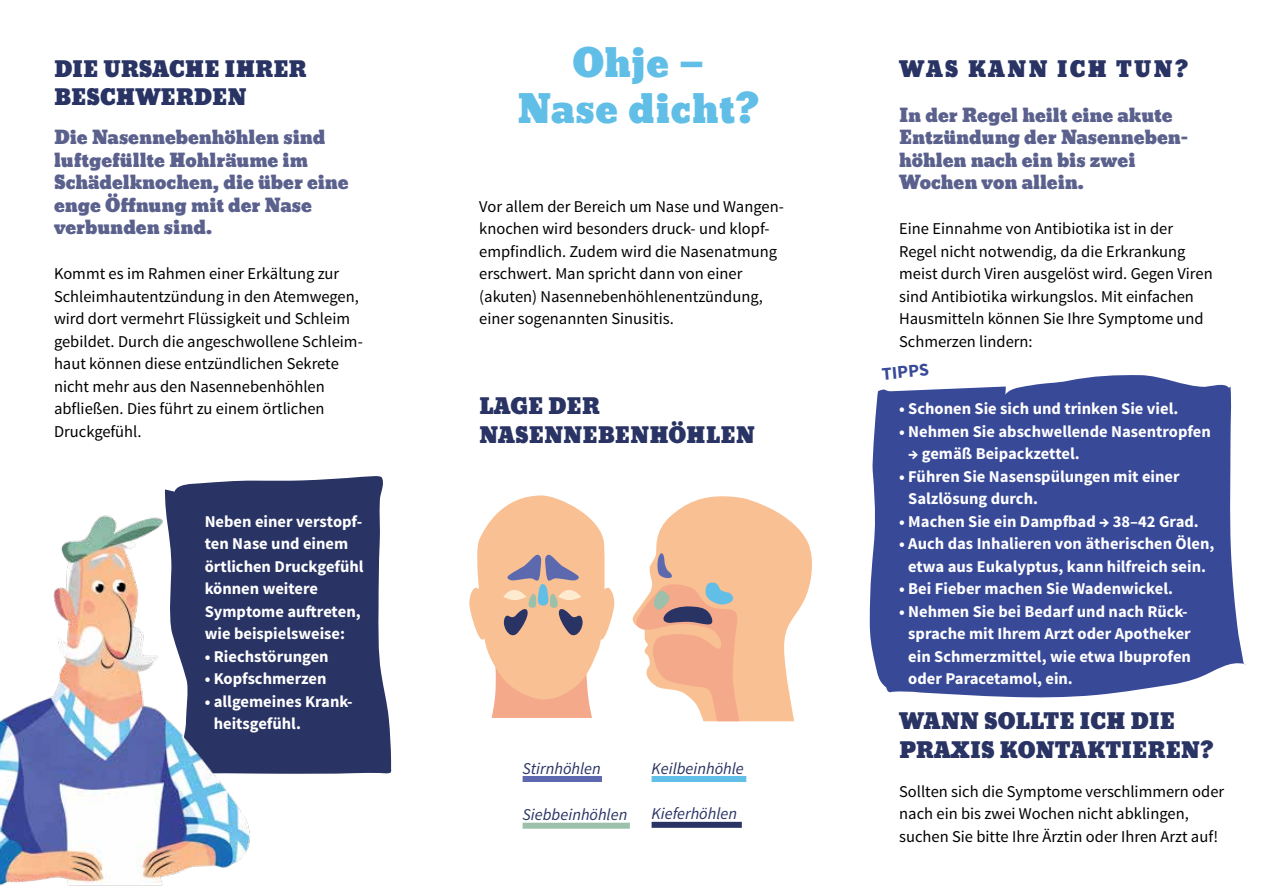
<style>
.page{position:relative;width:1263px;height:893px;background:#fff}
.page>*{position:absolute;margin:0;border:0;box-sizing:border-box;transform-origin:0 0}
.t1{font:37.5px/46.5px "Bevan";letter-spacing:.02em;color:#61bee6;text-align:center}
.t2{font:21px/28.5px "Bevan";color:#293364}
.t3{font:21px "Bevan";letter-spacing:.1em;color:#293364}
.t4{font:18px/22.5px "Bevan";color:#5b618d}
.t5{font:700 18px "Source Sans Pro";color:#384998}
.t6{font:16.5px/22.5px "Source Sans Pro";color:#000}
.t7{font:700 16.5px/22.5px "Source Sans Pro";color:#fff}
.t8{font:italic 16.5px "Source Sans Pro";color:#293364}
</style>
<div class="page">
<svg style="left:165px;top:476px;width:226px;height:298px;background:#3d4672"></svg>
<svg style="left:870px;top:375px;width:376px;height:323px;background:#4a5aa1"></svg>
<img style="left:0;top:495px;width:267px;height:391px">
<svg style="left:469px;top:495px;width:146px;height:223px"></svg>
<svg style="left:632px;top:496px;width:180px;height:225px"></svg>
<div style="left:523px;top:776px;width:79px;height:6px;background:#5d69af"></div>
<div style="left:523px;top:823px;width:107px;height:6px;background:#9cc0a9"></div>
<div style="left:652px;top:776px;width:94px;height:6px;background:#61bee6"></div>
<div style="left:652px;top:822px;width:90px;height:6px;background:#293364"></div>
<p class="t2" style="left:54px;top:55px;width:254px">DIE URSACHE IHRER<br>BESCHWERDEN</p>
<p class="t4" style="left:54px;top:126px;width:296px">Die Nasennebenhöhlen sind luftgefüllte Hohlräume im<br>Schädelknochen, die über eine enge Öffnung mit der Nase verbunden sind.</p>
<p class="t6" style="left:54px;top:263px;width:310px">Kommt es im Rahmen einer Erkältung zur Schleimhautentzündung in den Atemwegen, wird dort vermehrt Flüssigkeit und Schleim gebildet. Durch die angeschwollene Schleim&shy;haut können diese entzündlichen Sekrete nicht mehr aus den Nasennebenhöhlen abfließen. Dies führt zu einem örtlichen Druckgefühl.</p>
<p class="t7" style="left:205px;top:510px;width:160px">Neben einer verstopf&shy;ten Nase und einem örtlichen Druckgefühl können weitere<br>Symptome auftreten, wie beispielsweise:</p>
<p class="t7" style="left:205px;top:645px;width:125px">• Riechstörungen</p>
<p class="t7" style="left:205px;top:668px;width:123px">• Kopfschmerzen</p>
<p class="t7" style="left:214px;top:690px;width:140px;text-indent:-9px">• allgemeines Krank&shy;heitsgefühl.</p>
<h1 class="t1" style="left:517px;top:40px;width:243px">Ohje —<br>Nase dicht?</h1>
<p class="t6" style="left:479px;top:195px;width:306px">Vor allem der Bereich um Nase und Wangen&shy;knochen wird besonders druck- und klopf&shy;empfindlich. Zudem wird die Nasenatmung erschwert. Man spricht dann von einer (akuten) Nasennebenhöhlenentzündung, einer sogenannten Sinusitis.</p>
<p class="t2" style="left:479px;top:392px;width:277px">LAGE DER<br>NASENNEBENHÖHLEN</p>
<p class="t8" style="left:523px;top:758px;width:80px">Stirnhöhlen</p>
<p class="t8" style="left:523px;top:804px;width:106px">Siebbeinhöhlen</p>
<p class="t8" style="left:652px;top:758px;width:94px">Keilbeinhöhle</p>
<p class="t8" style="left:652px;top:804px;width:87px">Kieferhöhlen</p>
<p class="t3" style="left:899px;top:52px;width:291px">WAS KANN ICH TUN?</p>
<p class="t4" style="left:899px;top:104px;width:290px">In der Regel heilt eine akute<br>Entzündung der Nasenneben&shy;höhlen nach ein bis zwei<br>Wochen von allein.</p>
<p class="t6" style="left:899px;top:218px;width:315px">Eine Einnahme von Antibiotika ist in der Regel nicht notwendig, da die Erkrankung meist durch Viren ausgelöst wird. Gegen Viren sind Antibiotika wirkungslos. Mit einfachen Hausmitteln können Sie Ihre Symptome und Schmerzen lindern:</p>
<p class="t5" style="left:881px;top:362px;width:48px;rotate:-5deg">TIPPS</p>
<p class="t7" style="left:899px;top:398px;width:281px">• Schonen Sie sich und trinken Sie viel.</p>
<p class="t7" style="left:899px;top:420px;width:313px">• Nehmen Sie abschwellende Nasentropfen</p>
<p class="t7" style="left:908px;top:443px;width:173px">→ gemäß Beipackzettel.</p>
<p class="t7" style="left:908px;top:465px;width:273px;text-indent:-9px">• Führen Sie Nasenspülungen mit einer<br>Salzlösung durch.</p>
<p class="t7" style="left:899px;top:510px;width:301px">• Machen Sie ein Dampfbad → 38–42 Grad.</p>
<p class="t7" style="left:899px;top:533px;width:317px;text-align:center">• Auch das Inhalieren von ätherischen Ölen, etwa aus Eukalyptus, kann hilfreich sein.</p>
<p class="t7" style="left:899px;top:578px;width:275px">• Bei Fieber machen Sie Wadenwickel.</p>
<p class="t7" style="left:908px;top:600px;width:284px;text-indent:-9px">• Nehmen Sie bei Bedarf und nach Rück&shy;sprache mit Ihrem Arzt oder Apotheker ein Schmerzmittel, wie etwa Ibuprofen oder Paracetamol, ein.</p>
<p class="t2" style="left:899px;top:707px;width:316px">WANN SOLLTE ICH DIE<br>PRAXIS KONTAKTIEREN?</p>
<p class="t6" style="left:899px;top:780px;width:327px">Sollten sich die Symptome verschlimmern oder nach ein bis zwei Wochen nicht abklingen, suchen Sie bitte Ihre Ärztin oder Ihren Arzt auf!</p>
</div>
